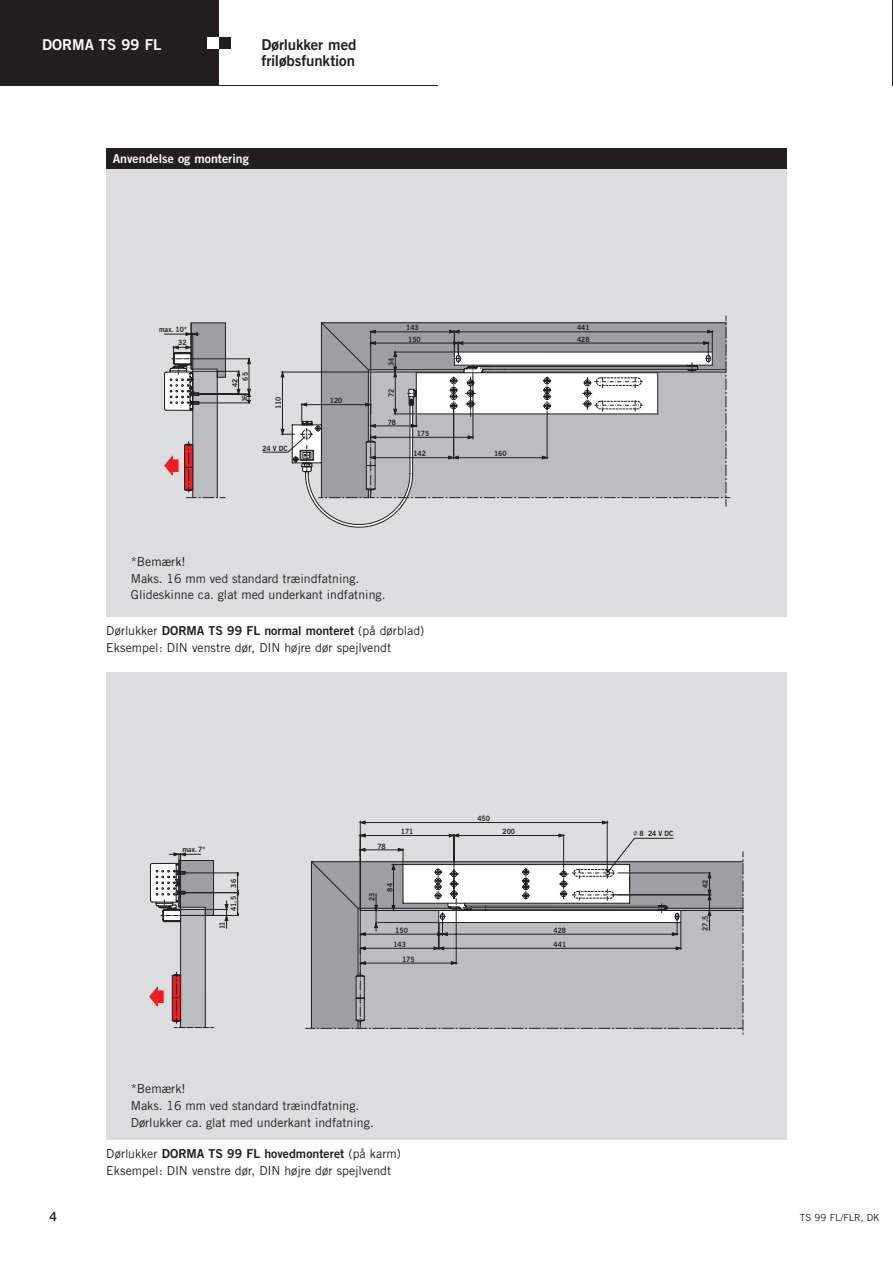
<style>
.page{position:relative;width:893px;height:1263px;background:#fff}
.page>*{position:absolute;margin:0;border:0;box-sizing:border-box;transform-origin:0 0}
.t1{font:15px/16.5px "Trade Gothic Bold Two";letter-spacing:-.01em;color:#231f20}
.t2{font:15px "Trade Gothic Bold Two";color:#fff}
.t3{font:12.3px/17px "Trade Gothic";color:#231f20}
.t4{font:12.3px "Trade Gothic Bold Two";color:#231f20}
.t5{font:12.3px "Trade Gothic Bold Two";color:#fff}
.t6{font:9.75px "Trade Gothic";color:#231f20}
.t7{font:7.35px "Trade Gothic Bold Two";color:#231f20;scale:.95 1}
.t8{font:7.2px/11.2px "Trade Gothic Bold Two";color:#231f20;scale:.95 1}
.s1{font-family:"Trade Gothic"}
.s2{font-family:"Berthold Pi BQ"}
</style>
<div class="page">
<div style="left:0;top:0;width:219px;height:85px;background:#231f20"></div>
<div style="left:219px;top:37px;width:12px;height:11px;background:#231f20"></div>
<div style="left:106px;top:168px;width:681px;height:449px;background:#dcdddf"></div>
<hr style="left:199px;top:403px;width:51px;height:1px;background:#231f20">
<hr style="left:194px;top:358px;width:56px;height:1px;background:#231f20">
<hr style="left:199px;top:394px;width:51px;height:1px;background:#231f20">
<hr style="left:249px;top:359px;width:1px;height:35px;background:#231f20">
<svg style="left:248px;top:389px;width:2px;height:14px"></svg>
<svg style="left:164px;top:322px;width:76px;height:177px"></svg>
<svg style="left:316px;top:507px;width:86px;height:21px"></svg>
<svg style="left:262px;top:316px;width:468px;height:191px"></svg>
<div style="left:596px;top:401px;width:45px;height:8px;border:1px dashed #231f20;border-radius:4px"></div>
<div style="left:106px;top:672px;width:681px;height:468px;background:#dcdddf"></div>
<svg style="left:150px;top:853px;width:89px;height:175px"></svg>
<svg style="left:360px;top:820px;width:314px;height:28px"></svg>
<svg style="left:360px;top:821px;width:5px;height:3px"></svg>
<svg style="left:360px;top:834px;width:5px;height:3px"></svg>
<svg style="left:449px;top:834px;width:10px;height:3px"></svg>
<svg style="left:559px;top:834px;width:5px;height:3px"></svg>
<svg style="left:602px;top:821px;width:5px;height:3px"></svg>
<svg style="left:305px;top:848px;width:439px;height:187px;background:#b7b8ba"></svg>
<div style="left:574px;top:891px;width:40px;height:7px;border:1px dashed #231f20;border-radius:3px"></div>
<div style="left:106px;top:149px;width:681px;height:20px;background:#231f20"></div>
<div style="left:207px;top:37px;width:12px;height:11px;background:#fff"></div>
<p class="t2" style="left:42px;top:35px;width:121px">DORMA TS 99 FL</p>
<p class="t1" style="left:261px;top:36px;width:97px">Dørlukker med friløbsfunktion</p>
<p class="t5" style="left:113px;top:151px;width:138px">Anvendelse og montering</p>
<p class="t8" style="left:159px;top:323px;width:31px;line-height:12.8px;text-align:right">max. 10*<br>32</p>
<p class="t8" style="left:229px;top:381px;width:10px;line-height:10.5px;text-indent:-6px;rotate:-90deg">42<br>65</p>
<p class="t8" style="left:239px;top:402px;width:10px;rotate:-90deg">16</p>
<p class="t8" style="left:273px;top:409px;width:15px;rotate:-90deg">110</p>
<p class="t8" style="left:330px;top:395px;width:15px">120</p>
<p class="t8" style="left:262px;top:442px;width:28px">24 V DC</p>
<p class="t8" style="left:385px;top:366px;width:10px;rotate:-90deg">34</p>
<p class="t8" style="left:385px;top:397px;width:10px;rotate:-90deg">72</p>
<p class="t8" style="left:388px;top:416px;width:10px">78</p>
<p class="t8" style="left:406px;top:322px;width:17px">143<br>150</p>
<p class="t8" style="left:577px;top:322px;width:15px">441<br>428</p>
<p class="t8" style="left:417px;top:428px;width:15px">175</p>
<p class="t8" style="left:413px;top:448px;width:15px">142</p>
<p class="t8" style="left:494px;top:448px;width:15px">160</p>
<p class="t3" style="left:131px;top:553px;width:256px">*Bemærk!<br>Maks. 16 mm ved standard træindfatning.<br>Glideskinne ca. glat med underkant indfatning.</p>
<p class="t4" style="left:106px;top:623px;width:320px"><span class="s1">Dørlukker</span> DORMA TS 99 FL normal monteret <span class="s1">(på dørblad)</span></p>
<p class="t3" style="left:106px;top:639px;width:286px">Eksempel: DIN venstre dør, DIN højre dør spejlvendt</p>
<p class="t4" style="left:49px;top:1209px;width:9px">4</p>
<p class="t7" style="left:477px;top:814px;width:15px">450</p>
<p class="t7" style="left:182px;top:845px;width:26px">max. 7*</p>
<p class="t7" style="left:229px;top:888px;width:10px;rotate:-90deg">36</p>
<p class="t7" style="left:229px;top:911px;width:17px;rotate:-90deg">41,5</p>
<p class="t7" style="left:218px;top:929px;width:10px;rotate:-90deg">11</p>
<p class="t7" style="left:377px;top:841px;width:10px">78</p>
<p class="t7" style="left:401px;top:827px;width:15px">171</p>
<p class="t7" style="left:502px;top:827px;width:15px">200</p>
<p class="t7" style="left:367px;top:901px;width:10px;rotate:-90deg">23</p>
<p class="t7" style="left:385px;top:892px;width:10px;rotate:-90deg">84</p>
<p class="t7" style="left:395px;top:926px;width:15px">150</p>
<p class="t7" style="left:553px;top:926px;width:15px">428</p>
<p class="t7" style="left:393px;top:940px;width:15px">143</p>
<p class="t7" style="left:554px;top:940px;width:15px">441</p>
<p class="t7" style="left:402px;top:954px;width:15px">175</p>
<p class="t3" style="left:131px;top:1080px;width:245px">*Bemærk!<br>Maks. 16 mm ved standard træindfatning.<br>Dørlukker ca. glat med underkant indfatning.</p>
<p class="t4" style="left:106px;top:1146px;width:296px"><span class="s1">Dørlukker</span> DORMA TS 99 FL hovedmonteret <span class="s1">(på karm)</span></p>
<p class="t3" style="left:106px;top:1162px;width:286px">Eksempel: DIN venstre dør, DIN højre dør spejlvendt</p>
<p class="t7" style="left:633px;top:829px;width:44px"><span class="s2">ø</span> 8 24 V DC</p>
<p class="t7" style="left:701px;top:888px;width:10px;rotate:-90deg">42</p>
<p class="t7" style="left:701px;top:931px;width:17px;rotate:-90deg">27,5</p>
<p class="t6" style="left:800px;top:1212px;width:81px">TS 99 FL/FLR, DK</p>
</div>
